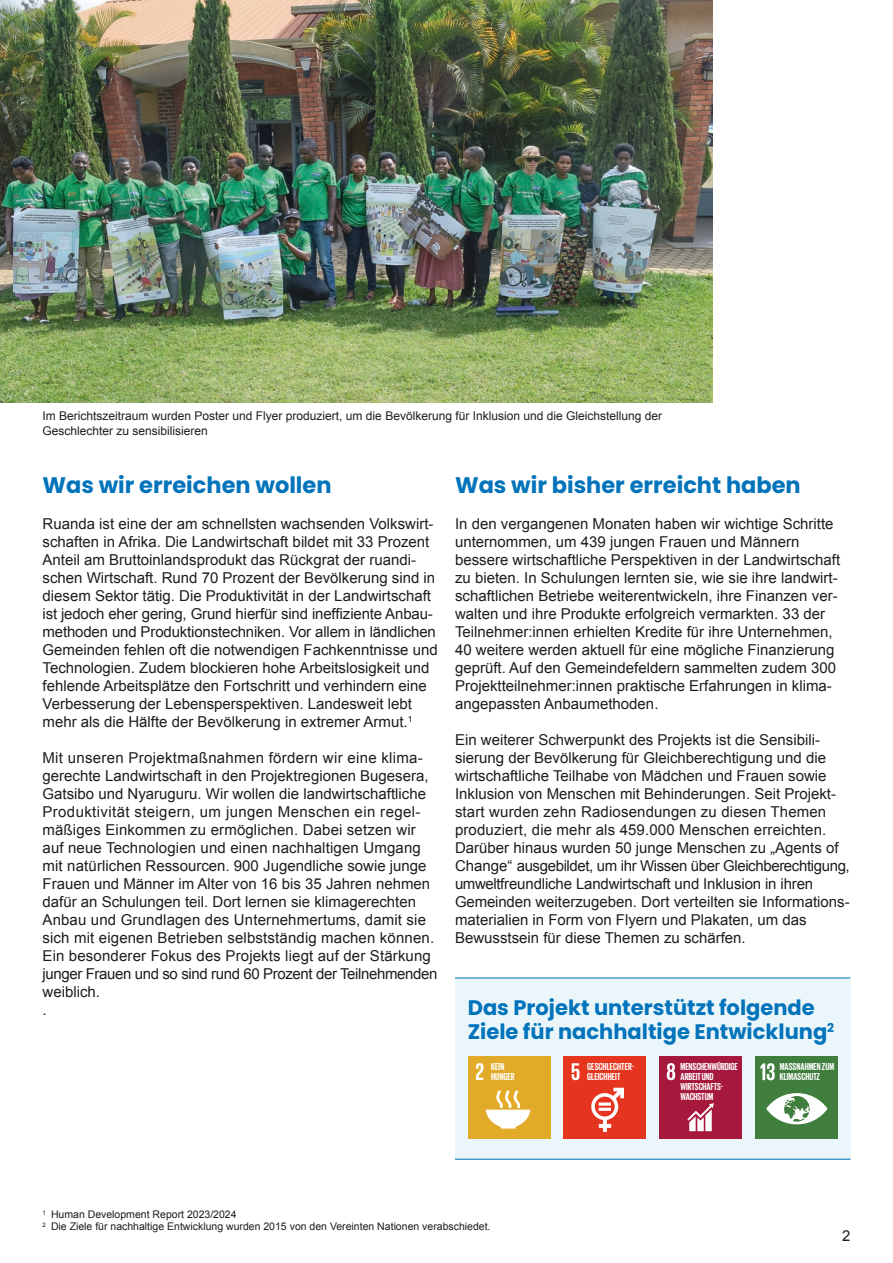
<style>
.page{position:relative;width:893px;height:1263px;background:#fff}
.page>*{position:absolute;margin:0;border:0;box-sizing:border-box;transform-origin:0 0}
.t1{font:700 22.5px "Poppins";color:#0073bb}
.t2{font:700 21px/24px "Poppins";color:#0073bb}
.t3{font:15px/18px "Arial";color:#1d1d1b}
.t4{font:12px/15px "Arial";color:#1d1d1b}
.t5{font:10.5px/12px "Arial";color:#1d1d1b}
.t6{font:700 10.35px/9.8px "Giorgio Sans";letter-spacing:.005em;color:#fff}
</style>
<div class="page">
<img style="left:0;top:0;width:713px;height:403px">
<div style="left:455px;top:980px;width:395px;height:180px;background:#ebf6fb"></div>
<div style="left:468px;top:1056px;width:83px;height:83px;background:#e2aa29"></div>
<svg style="left:476px;top:1063px;width:7px;height:17px"></svg>
<svg style="left:486px;top:1090px;width:44px;height:38px"></svg>
<hr style="left:455px;top:977px;width:395px;height:1px;background:#0073bb">
<hr style="left:455px;top:1159px;width:395px;height:1px;background:#0073bb">
<div style="left:563px;top:1056px;width:83px;height:83px;background:#e6351f"></div>
<svg style="left:572px;top:1063px;width:7px;height:17px"></svg>
<svg style="left:591px;top:1088px;width:33px;height:44px"></svg>
<div style="left:659px;top:1056px;width:83px;height:83px;background:#a7193c"></div>
<svg style="left:667px;top:1063px;width:8px;height:17px"></svg>
<svg style="left:687px;top:1103px;width:27px;height:28px"></svg>
<div style="left:755px;top:1056px;width:83px;height:83px;background:#407e3d"></div>
<svg style="left:760px;top:1063px;width:15px;height:17px"></svg>
<svg style="left:766px;top:1093px;width:62px;height:31px"></svg>
<p class="t4" style="left:43px;top:408px;width:621px">Im Berichtszeitraum wurden Poster und Flyer produziert, um die Bevölkerung für Inklusion und die Gleichstellung der<br>Geschlechter zu sensibilisieren</p>
<h1 class="t1" style="left:43px;top:472px;width:291px">Was wir erreichen wollen</h1>
<p class="t3" style="left:43px;top:514px;width:397px">Ruanda ist eine der am schnellsten wachsenden Volkswirt&shy;schaften in Afrika. Die Landwirtschaft bildet mit 33 Prozent Anteil am Bruttoinlandsprodukt das Rückgrat der ruandi&shy;schen Wirtschaft. Rund 70 Prozent der Bevölkerung sind in diesem Sektor tätig. Die Produktivität in der Landwirtschaft ist jedoch eher gering, Grund hierfür sind ineffiziente Anbau&shy;methoden und Produktionstechniken. Vor allem in ländlichen Gemeinden fehlen oft die notwendigen Fachkenntnisse und Technologien. Zudem blockieren hohe Arbeitslosigkeit und fehlende Arbeitsplätze den Fortschritt und verhindern eine Verbesserung der Lebensperspektiven. Landesweit lebt mehr als die Hälfte der Bevölkerung in extremer Armut.<sup>1</sup></p>
<p class="t3" style="left:43px;top:748px;width:396px">Mit unseren Projektmaßnahmen fördern wir eine klima&shy;gerechte Landwirtschaft in den Projektregionen Bugesera, Gatsibo und Nyaruguru. Wir wollen die landwirtschaftliche Produktivität steigern, um jungen Menschen ein regel&shy;mäßiges Einkommen zu ermöglichen. Dabei setzen wir auf neue Technologien und einen nachhaltigen Umgang mit natürlichen Ressourcen. 900 Jugendliche sowie junge Frauen und Männer im Alter von 16 bis 35 Jahren nehmen dafür an Schulungen teil. Dort lernen sie klimagerechten Anbau und Grundlagen des Unternehmertums, damit sie sich mit eigenen Betrieben selbstständig machen können.<br>Ein besonderer Fokus des Projekts liegt auf der Stärkung junger Frauen und so sind rund 60 Prozent der Teilnehmenden weiblich.<br>.</p>
<h1 class="t1" style="left:455px;top:472px;width:347px">Was wir bisher erreicht haben</h1>
<p class="t3" style="left:455px;top:514px;width:387px">In den vergangenen Monaten haben wir wichtige Schritte unternommen, um 439 jungen Frauen und Männern bessere wirtschaftliche Perspektiven in der Landwirtschaft zu bieten. In Schulungen lernten sie, wie sie ihre landwirt&shy;schaftlichen Betriebe weiterentwickeln, ihre Finanzen ver&shy;walten und ihre Produkte erfolgreich vermarkten. 33 der Teilnehmer:innen erhielten Kredite für ihre Unternehmen, 40 weitere werden aktuell für eine mögliche Finanzierung geprüft. Auf den Gemeindefeldern sammelten zudem 300<br>Projektteilnehmer:innen praktische Erfahrungen in klima&shy;angepassten Anbaumethoden.</p>
<p class="t3" style="left:455px;top:730px;width:396px">Ein weiterer Schwerpunkt des Projekts ist die Sensibili&shy;sierung der Bevölkerung für Gleichberechtigung und die wirtschaftliche Teilhabe von Mädchen und Frauen sowie Inklusion von Menschen mit Behinderungen. Seit Projekt&shy;start wurden zehn Radiosendungen zu diesen Themen produziert, die mehr als 459.000 Menschen erreichten.<br>Darüber hinaus wurden 50 junge Menschen zu „Agents of Change“ ausgebildet, um ihr Wissen über Gleichberechtigung, umweltfreundliche Landwirtschaft und Inklusion in ihren Gemeinden weiterzugeben. Dort verteilten sie Informations&shy;materialien in Form von Flyern und Plakaten, um das Bewusstsein für diese Themen zu schärfen.</p>
<h2 class="t2" style="left:468px;top:995px;width:368px">Das Projekt unterstützt folgende<br>Ziele für nachhaltige Entwicklung<sup>2</sup></h2>
<p class="t6" style="left:587px;top:1061px;width:48px">GESCHLECHTER-<br>GLEICHHEIT</p>
<p class="t6" style="left:680px;top:1061px;width:59px">MENSCHENWÜRDIGE<br>ARBEIT UND<br>WIRTSCHAFTS-<br>WACHSTUM</p>
<p class="t6" style="left:780px;top:1061px;width:56px">MASSNAHMEN ZUM<br>KLIMASCHUTZ</p>
<p class="t6" style="left:491px;top:1061px;width:25px">KEIN<br>HUNGER</p>
<p class="t5" style="left:43px;top:1209px;width:450px"><sup>1</sup> Human Development Report 2023/2024<br><sup>2</sup> Die Ziele für nachhaltige Entwicklung wurden 2015 von den Vereinten Nationen verabschiedet.</p>
<p class="t3" style="left:842px;top:1227px;width:10px">2</p>
</div>
